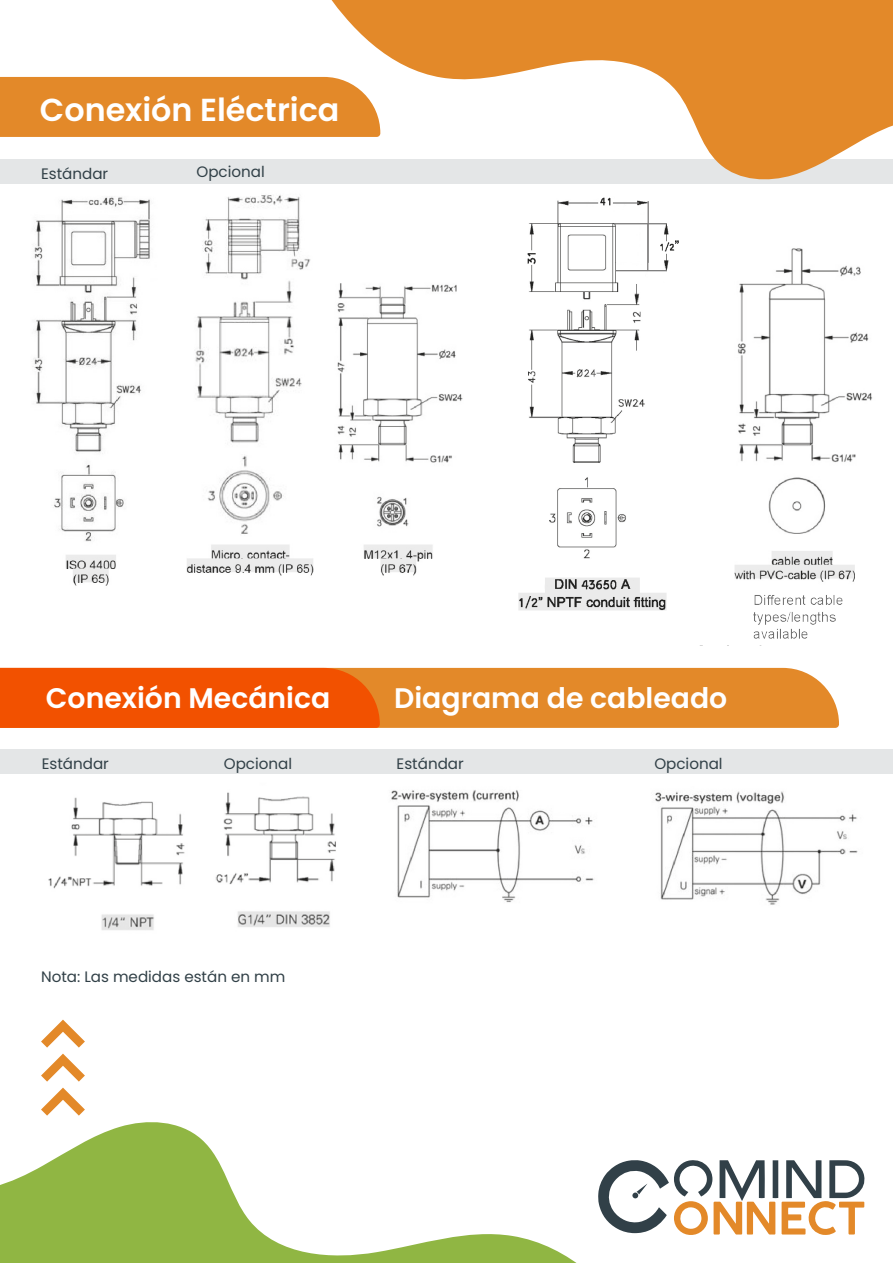
<style>
.page{position:relative;width:893px;height:1263px;background:#fff}
.page>*{position:absolute;margin:0;border:0;box-sizing:border-box;transform-origin:0 0}
.t1{font:600 31.8px "Poppins";color:#fff}
.t2{font:600 28.35px "Poppins";color:#fff}
.t3{font:15.15px "Poppins";color:#314047}
</style>
<div class="page">
<div style="left:0;top:77px;width:320px;height:60px;background:#e38929"></div>
<div style="left:380px;top:668px;width:459px;height:60px;background:#e38929"></div>
<div style="left:0;top:668px;width:380px;height:60px;background:#f25100"></div>
<svg style="left:0;top:1122px;width:577px;height:141px"></svg>
<svg style="left:41px;top:1019px;width:44px;height:96px"></svg>
<img style="left:33px;top:195px;width:839px;height:451px">
<div style="left:177px;top:168px;width:83px;height:28px;background:#fff"></div>
<div style="left:0;top:159px;width:893px;height:25px;background:#e4e6e7"></div>
<div style="left:21px;top:612px;width:211px;height:51px;background:#fff"></div>
<div style="left:397px;top:612px;width:210px;height:51px;background:#fff"></div>
<img style="left:20px;top:773px;width:853px;height:157px">
<div style="left:40px;top:757px;width:691px;height:24px;background:#fff"></div>
<div style="left:0;top:749px;width:893px;height:24px;background:#e4e6e7"></div>
<svg style="left:320px;top:0;width:573px;height:180px;fill:#e38929"></svg>
<svg style="left:598px;top:1160px;width:267px;height:75px"></svg>
<h1 class="t1" style="left:40px;top:91px;width:301px">Conexión Eléctrica</h1>
<p class="t3" style="left:41px;top:165px;width:69px">Estándar</p>
<p class="t3" style="left:196px;top:163px;width:70px">Opcional</p>
<h2 class="t2" style="left:46px;top:681px;width:286px">Conexión Mecánica</h2>
<h2 class="t2" style="left:394px;top:681px;width:335px">Diagrama de cableado</h2>
<p class="t3" style="left:42px;top:755px;width:69px">Estándar</p>
<p class="t3" style="left:224px;top:755px;width:70px">Opcional</p>
<p class="t3" style="left:397px;top:755px;width:69px">Estándar</p>
<p class="t3" style="left:654px;top:755px;width:70px">Opcional</p>
<p class="t3" style="left:41px;top:968px;width:246px">Nota: Las medidas están en mm</p>
</div>
